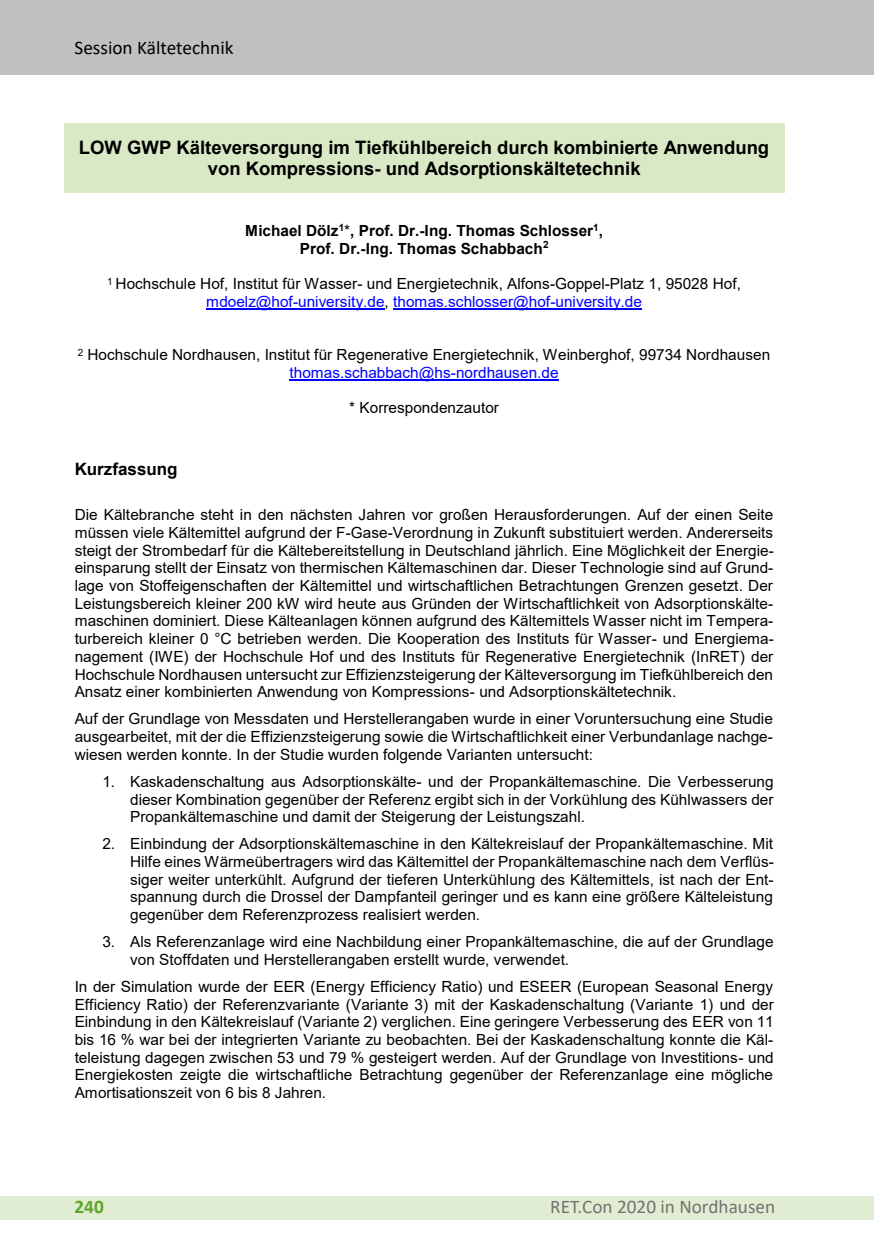
<style>
.page{position:relative;width:874px;height:1241px;background:#fff}
.page>*{position:absolute;margin:0;border:0;box-sizing:border-box;transform-origin:0 0}
.t1{font:19.25px "Calibri";color:#727271}
.t2{font:19.25px "Calibri";color:#000}
.t3{font:700 19.25px "Calibri";color:#5ea72b}
.t4{font:700 18.55px/21.2px "Arial";color:#000;text-align:center}
.t5{font:700 16.97px "Arial";color:#000}
.t6{font:15.4px/17.7px "Arial";color:#000;text-align:justify}
.t7{font:700 15.4px/17.7px "Arial";color:#000;text-align:center}
.s1{font-weight:400}
.s2{color:#00f}
</style>
<div class="page">
<div style="left:0;top:1196px;width:873px;height:23px;background:#e1edd2"></div>
<div style="left:0;top:0;width:873px;height:74px;background:#c1c0c0"></div>
<div style="left:64px;top:123px;width:720px;height:69px;background:#d9e9c5"></div>
<hr style="left:206px;top:308px;width:178px;height:1px;background:#00f">
<hr style="left:393px;top:308px;width:248px;height:1px;background:#00f">
<hr style="left:289px;top:379px;width:269px;height:1px;background:#00f">
<p class="t2" style="left:74px;top:34px;width:160px">Session Kältetechnik</p>
<p class="t4" style="left:79px;top:137px;width:691px">LOW GWP Kälteversorgung im Tiefkühlbereich durch kombinierte Anwendung von Kompressions- und Adsorptionskältetechnik</p>
<p class="t7" style="left:245px;top:222px;width:359px">Michael Dölz<sup>1</sup><span class="s1">*</span>, Prof. Dr.-Ing. Thomas Schlosser<sup>1</sup>,<br>Prof. Dr.-Ing. Thomas Schabbach<sup>2</sup></p>
<p class="t6" style="left:107px;top:275px;width:635px;text-align:center"><sup>1</sup> Hochschule Hof, Institut für Wasser- und Energietechnik, Alfons-Goppel-Platz 1, 95028 Hof, <span class="s2">mdoelz@hof-university.de</span>, <span class="s2">thomas.schlosser@hof-university.de</span></p>
<p class="t6" style="left:78px;top:346px;width:693px;text-align:center"><sup>2</sup> Hochschule Nordhausen, Institut für Regenerative Energietechnik, Weinberghof, 99734 Nordhausen <span class="s2">thomas.schabbach@hs-nordhausen.de</span></p>
<p class="t6" style="left:349px;top:399px;width:151px">* Korrespondenzautor</p>
<p class="t5" style="left:75px;top:456px;width:104px">Kurzfassung</p>
<p class="t6" style="left:75px;top:505px;width:700px">Die Kältebranche steht in den nächsten Jahren vor großen Herausforderungen. Auf der einen Seite müssen viele Kältemittel aufgrund der F-Gase-Verordnung in Zukunft substituiert werden. Andererseits steigt der Strombedarf für die Kältebereitstellung in Deutschland jährlich. Eine Möglichkeit der Energie&shy;einsparung stellt der Einsatz von thermischen Kältemaschinen dar. Dieser Technologie sind auf Grund&shy;lage von Stoffeigenschaften der Kältemittel und wirtschaftlichen Betrachtungen Grenzen gesetzt. Der Leistungsbereich kleiner 200 kW wird heute aus Gründen der Wirtschaftlichkeit von Adsorptionskälte&shy;maschinen dominiert. Diese Kälteanlagen können aufgrund des Kältemittels Wasser nicht im Tempera&shy;turbereich kleiner 0 °C betrieben werden. Die Kooperation des Instituts für Wasser- und Energiema&shy;nagement (IWE) der Hochschule Hof und des Instituts für Regenerative Energietechnik (InRET) der Hochschule Nordhausen untersucht zur Effizienzsteigerung der Kälteversorgung im Tiefkühlbereich den Ansatz einer kombinierten Anwendung von Kompressions- und Adsorptionskältetechnik.</p>
<p class="t6" style="left:75px;top:709px;width:699px">Auf der Grundlage von Messdaten und Herstellerangaben wurde in einer Voruntersuchung eine Studie ausgearbeitet, mit der die Effizienzsteigerung sowie die Wirtschaftlichkeit einer Verbundanlage nachge&shy;wiesen werden konnte. In der Studie wurden folgende Varianten untersucht:</p>
<p class="t6" style="left:130px;top:772px;width:644px;text-indent:-28px">1. Kaskadenschaltung aus Adsorptionskälte- und der Propankältemaschine. Die Verbesserung dieser Kombination gegenüber der Referenz ergibt sich in der Vorkühlung des Kühlwassers der Propankältemaschine und damit der Steigerung der Leistungszahl.</p>
<p class="t6" style="left:130px;top:834px;width:645px;text-indent:-28px">2. Einbindung der Adsorptionskältemaschine in den Kältekreislauf der Propankältemaschine. Mit Hilfe eines Wärmeübertragers wird das Kältemittel der Propankältemaschine nach dem Verflüs&shy;siger weiter unterkühlt. Aufgrund der tieferen Unterkühlung des Kältemittels, ist nach der Ent&shy;spannung durch die Drossel der Dampfanteil geringer und es kann eine größere Kälteleistung gegenüber dem Referenzprozess realisiert werden.</p>
<p class="t6" style="left:130px;top:932px;width:644px;text-indent:-28px">3. Als Referenzanlage wird eine Nachbildung einer Propankältemaschine, die auf der Grundlage von Stoffdaten und Herstellerangaben erstellt wurde, verwendet.</p>
<p class="t6" style="left:75px;top:977px;width:700px">In der Simulation wurde der EER (Energy Efficiency Ratio) und ESEER (European Seasonal Energy Efficiency Ratio) der Referenzvariante (Variante 3) mit der Kaskadenschaltung (Variante 1) und der Einbindung in den Kältekreislauf (Variante 2) verglichen. Eine geringere Verbesserung des EER von 11 bis 16 % war bei der integrierten Variante zu beobachten. Bei der Kaskadenschaltung konnte die Käl&shy;teleistung dagegen zwischen 53 und 79 % gesteigert werden. Auf der Grundlage von Investitions- und Energiekosten zeigte die wirtschaftliche Betrachtung gegenüber der Referenzanlage eine mögliche Amortisationszeit von 6 bis 8 Jahren.</p>
<p class="t3" style="left:74px;top:1192px;width:31px">240</p>
<p class="t1" style="left:550px;top:1193px;width:226px">RET.Con 2020 in Nordhausen</p>
</div>
